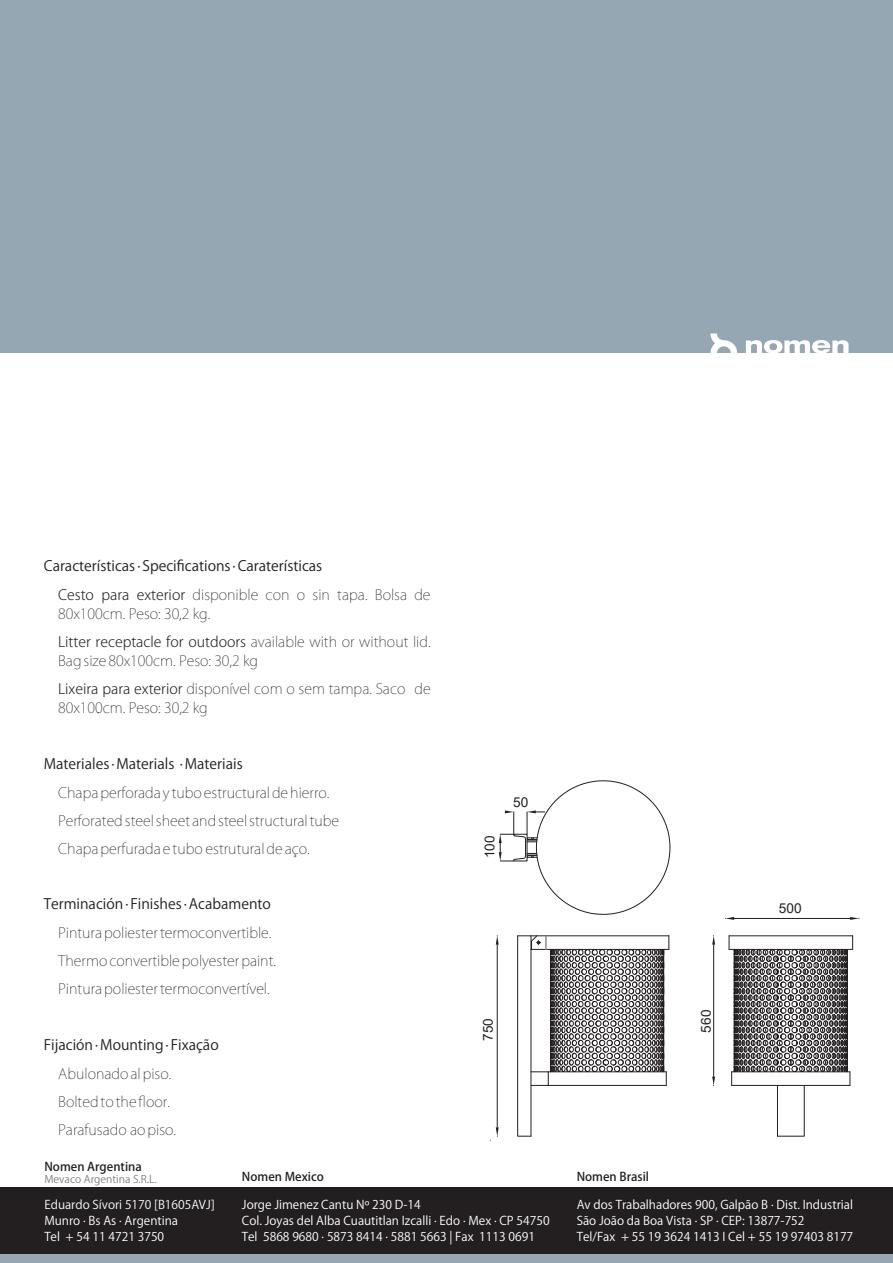
<style>
.page{position:relative;width:893px;height:1263px;background:#fff}
.page>*{position:absolute;margin:0;border:0;box-sizing:border-box;transform-origin:0 0}
.t1{font:200 14.25px/27.9px "Koz Go Pro";color:#231f20}
.t2{font:14.25px "Koz Go Pro";color:#231f20}
.t3{font:13.65px "Arial";color:#231f20}
.t4{font:12px/16.2px "Koz Go Pro";color:#fff}
.t5{font:500 12px "Koz Go Pro";color:#231f20}
.t6{font:10.5px "Koz Go Pro";color:#7d8081}
.s1{font-weight:300}
.s2{color:#f9f9f9}
</style>
<div class="page">
<div style="left:0;top:0;width:893px;height:353px;background:#95a7b3"></div>
<svg style="left:710px;top:333px;width:27px;height:20px"></svg>
<svg style="left:746px;top:340px;width:102px;height:13px"></svg>
<div style="left:0;top:1253px;width:893px;height:10px;background:#95a7b3"></div>
<div style="left:0;top:1187px;width:893px;height:66px;background:#231f20"></div>
<hr style="left:734px;top:918px;width:116px;height:1px;background:#231f20">
<svg style="left:725px;top:917px;width:9px;height:3px"></svg>
<svg style="left:850px;top:917px;width:10px;height:3px"></svg>
<svg style="left:499px;top:780px;width:172px;height:135px"></svg>
<hr style="left:497px;top:945px;width:1px;height:182px;background:#231f20">
<svg style="left:496px;top:935px;width:3px;height:10px"></svg>
<svg style="left:490px;top:1127px;width:9px;height:14px"></svg>
<svg style="left:517px;top:935px;width:153px;height:202px"></svg>
<hr style="left:729px;top:935px;width:124px;height:1px;background:#231f20">
<svg style="left:729px;top:936px;width:124px;height:201px"></svg>
<hr style="left:713px;top:945px;width:1px;height:131px;background:#231f20">
<svg style="left:712px;top:935px;width:3px;height:10px"></svg>
<svg style="left:712px;top:1076px;width:3px;height:10px"></svg>
<p class="t2" style="left:44px;top:557px;width:280px">Características · Specifications · Caraterísticas</p>
<p class="t1" style="left:58px;top:585px;width:374px;line-height:18.9px"><span class="s1">Cesto para exterior</span> disponible con o sin tapa. Bolsa de<br>80x100cm. Peso: 30,2 kg.</p>
<p class="t1" style="left:58px;top:632px;width:374px;line-height:18.9px"><span class="s1">Litter receptacle for outdoors</span> available with or without lid.<br>Bag size 80x100cm. Peso: 30,2 kg</p>
<p class="t1" style="left:58px;top:679px;width:374px;line-height:18.9px"><span class="s1">Lixeira para exterior</span> disponível com o sem tampa. Saco de<br>80x100cm. Peso: 30,2 kg</p>
<p class="t1" style="left:97px;top:694px;width:4px">.</p>
<p class="t2" style="left:44px;top:754px;width:200px">Materiales · Materials · Materiais</p>
<p class="t1" style="left:58px;top:778px;width:273px">Chapa perforada y tubo estructural de hierro.</p>
<p class="t1" style="left:58px;top:806px;width:283px">Perforated steel sheet and steel structural tube</p>
<p class="t1" style="left:58px;top:834px;width:253px">Chapa perfurada e tubo estrutural de aço.</p>
<p class="t2" style="left:44px;top:895px;width:229px">Terminación · Finishes · Acabamento</p>
<p class="t1" style="left:58px;top:919px;width:219px">Pintura poliester termoconvertible.<br>Thermo convertible polyester paint.<br>Pintura poliester termoconvertível.</p>
<p class="t2" style="left:44px;top:1035px;width:176px">Fijación · Mounting · Fixação</p>
<p class="t1" style="left:58px;top:1060px;width:119px">Abulonado al piso.<br>Bolted to the floor.<br>Parafusado ao piso.</p>
<p class="t3" style="left:480px;top:858px;width:24px;rotate:-90deg">100</p>
<p class="t3" style="left:513px;top:793px;width:17px">50</p>
<p class="t3" style="left:479px;top:1041px;width:24px;rotate:-90deg">750</p>
<p class="t3" style="left:696px;top:1032px;width:24px;rotate:-90deg">560</p>
<p class="t3" style="left:779px;top:898px;width:24px">500</p>
<p class="t5" style="left:44px;top:1158px;width:99px">Nomen Argentina</p>
<p class="t6" style="left:44px;top:1172px;width:114px">Mevaco Argentina S.R.L.</p>
<p class="t4" style="left:44px;top:1196px;width:172px"><span class="s2">Eduardo Sívori 5170 [B1605A</span>VJ]<br>Munro · Bs As · Argentina<br>Tel + 54 11 4721 3750</p>
<p class="t5" style="left:242px;top:1169px;width:83px">Nomen Mexico</p>
<p class="t4" style="left:242px;top:1196px;width:309px">Jorge Jimenez Cantu Nº 230 D-14<br>Col. Joyas del Alba Cuautitlan Izcalli · Edo · Mex · CP 54750<br>Tel 5868 9680 · 5873 8414 · 5881 5663 | Fax 1113 0691</p>
<p class="t5" style="left:577px;top:1169px;width:74px">Nomen Brasil</p>
<p class="t4" style="left:577px;top:1196px;width:278px">Av dos Trabalhadores 900, Galpão B · Dist. Industrial<br>São João da Boa Vista · SP · CEP: 13877-752<br>Tel/Fax + 55 19 3624 1413 I Cel + 55 19 97403 8177</p>
</div>
